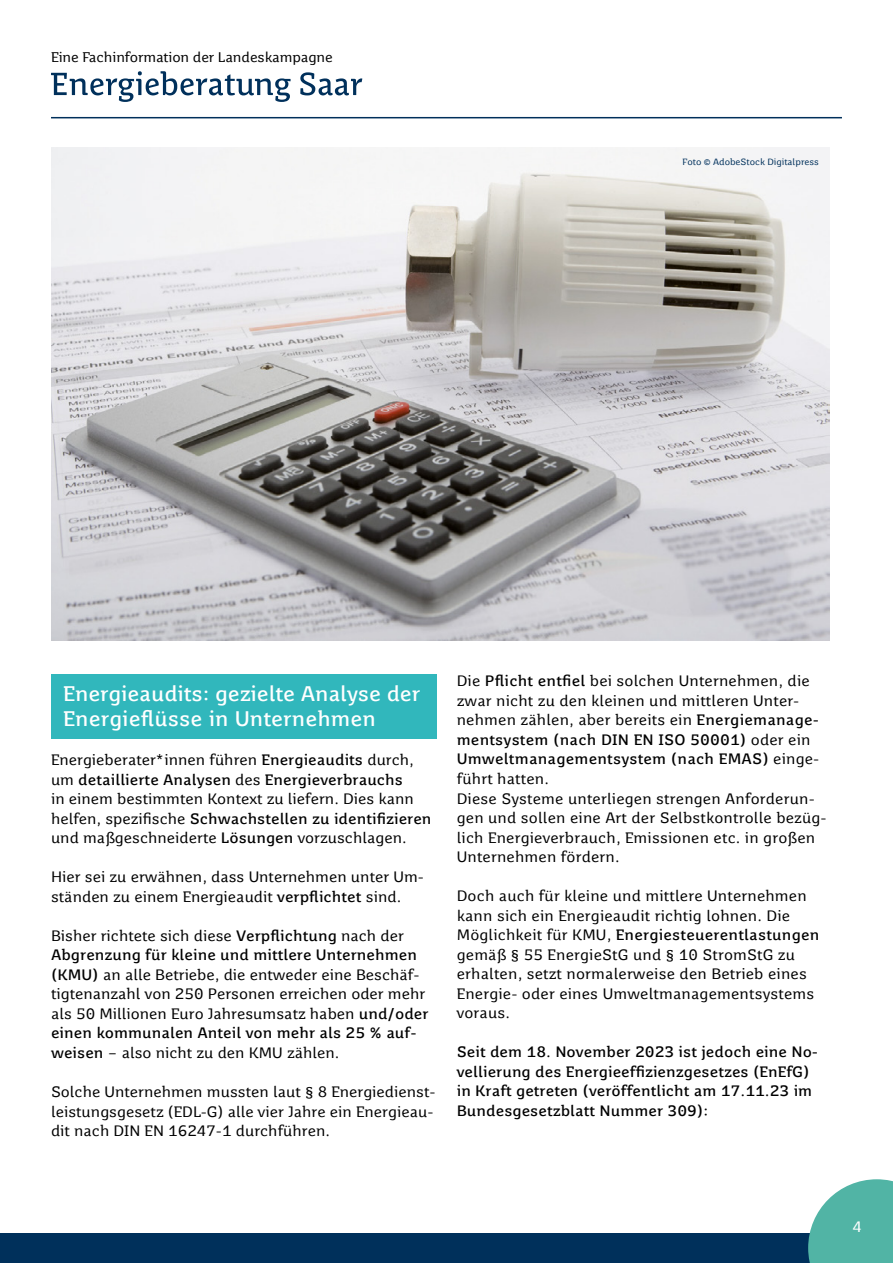
<style>
.page{position:relative;width:893px;height:1263px;background:#fff}
.page>*{position:absolute;margin:0;border:0;box-sizing:border-box;transform-origin:0 0}
.t1{font:700 21px/25.2px "Saar 1450 Text";letter-spacing:-.01em;color:#fff}
.t2{font:15px/19.5px "Saar 1450 Text";color:#000}
.t3{font:700 15px/19.5px "Saar 1450 Text";color:#000}
.t4{font:15px "Saar 1450 Text";color:#fff}
.t5{font:13.95px "Saar 1450 Text";letter-spacing:-.01em;color:#000}
.t6{font:9px "Saar 1450 Text";color:#00305b}
.s1{font-weight:700}
</style>
<div class="page">
<div style="left:51px;top:675px;width:385px;height:64px;background:#31b7bc"></div>
<div style="left:0;top:1233px;width:893px;height:30px;background:#00305b"></div>
<svg style="left:51px;top:71px;width:311px;height:31px"></svg>
<hr style="left:51px;top:117px;width:791px;height:1px;background:#00305b">
<svg style="left:808px;top:1179px;width:85px;height:84px;background:#6abeb1"></svg>
<img style="left:51px;top:148px;width:778px;height:492px">
<p class="t5" style="left:51px;top:49px;width:283px">Eine Fachinformation der Landeskampagne</p>
<p class="t6" style="left:682px;top:156px;width:138px">Foto © AdobeStock Digitalpress</p>
<h1 class="t1" style="left:63px;top:681px;width:359px">Energieaudits: gezielte Analyse der<br>Energieflüsse in Unternehmen</h1>
<p class="t2" style="left:51px;top:750px;width:382px">Energieberater*innen führen <span class="s1">Energieaudits</span> durch, um <span class="s1">detaillierte Analysen</span> des <span class="s1">Energieverbrauchs<br></span>in einem bestimmten Kontext zu liefern. Dies kann helfen, spezifische <span class="s1">Schwachstellen zu identifizieren </span>und maßgeschneiderte <span class="s1">Lösungen</span> vorzuschlagen.</p>
<p class="t2" style="left:51px;top:867px;width:374px">Hier sei zu erwähnen, dass Unternehmen unter Um&shy;ständen zu einem Energieaudit <span class="s1">verpflichtet</span> sind.</p>
<p class="t2" style="left:51px;top:926px;width:379px">Bisher richtete sich diese <span class="s1">Verpflichtung</span> nach der <span class="s1">Abgrenzung für kleine und mittlere Unternehmen (KMU)</span> an alle Betriebe, die entweder eine Beschäf&shy;tigtenanzahl von 250 Personen erreichen oder mehr als 50 Millionen Euro Jahresumsatz haben <span class="s1">und/oder einen kommunalen Anteil von mehr als 25 % auf&shy;weisen</span> – also nicht zu den KMU zählen.</p>
<p class="t2" style="left:51px;top:1082px;width:386px">Solche Unternehmen mussten laut § 8 Energiedienst&shy;leistungsgesetz (EDL-G) alle vier Jahre ein Energieau&shy;dit nach DIN EN 16247-1 durchführen.</p>
<p class="t2" style="left:457px;top:671px;width:371px">Die <span class="s1">Pflicht entfiel</span> bei solchen Unternehmen, die zwar nicht zu den kleinen und mittleren Unter&shy;nehmen zählen, aber bereits ein <span class="s1">Energiemanage&shy;mentsystem (nach DIN EN ISO 50001)</span> oder ein <span class="s1">Umweltmanagementsystem (nach EMAS)</span> einge&shy;führt hatten.<br>Diese Systeme unterliegen strengen Anforderun&shy;gen und sollen eine Art der Selbstkontrolle bezüg&shy;lich Energieverbrauch, Emissionen etc. in großen Unternehmen fördern.</p>
<p class="t2" style="left:457px;top:886px;width:364px">Doch auch für kleine und mittlere Unternehmen kann sich ein Energieaudit richtig lohnen. Die Möglichkeit für KMU, <span class="s1">Energiesteuerentlastungen </span>gemäß § 55 EnergieStG und § 10 StromStG zu erhalten, setzt normalerweise den Betrieb eines Energie- oder eines Umweltmanagementsystems voraus.</p>
<p class="t3" style="left:457px;top:1042px;width:363px">Seit dem 18. November 2023 ist jedoch eine No&shy;vellierung des Energieeffizienzgesetzes (EnEfG) in Kraft getreten (veröffentlicht am 17.11.23 im Bundesgesetzblatt Nummer 309):</p>
<p class="t4" style="left:853px;top:1218px;width:11px">4</p>
</div>
